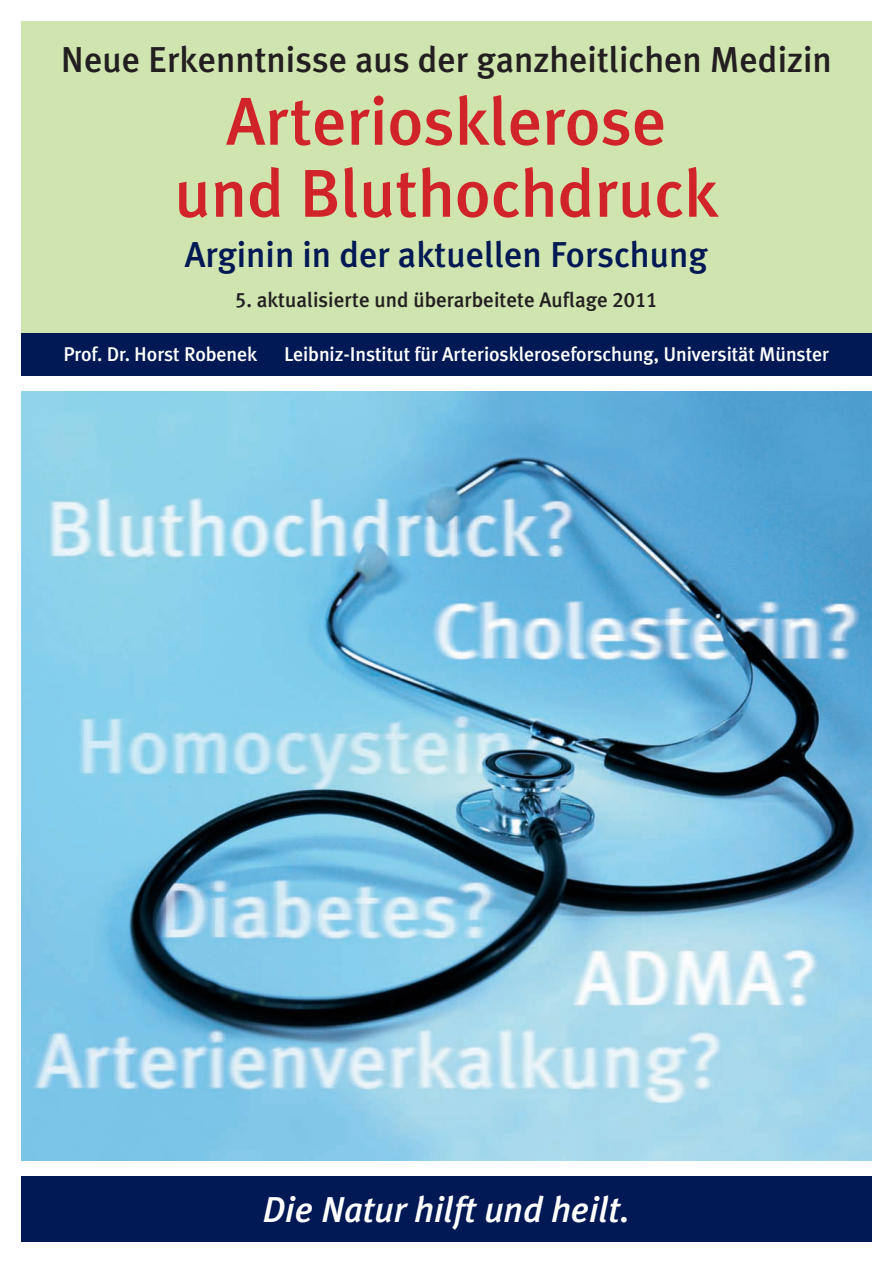
<style>
.page{position:relative;width:892px;height:1263px;background:#fff}
.page>*{position:absolute;margin:0;border:0;box-sizing:border-box;transform-origin:0 0}
.t1{font:500 67.5px/72px "Meta Plus";color:#d1232a;text-align:center}
.t2{font:500 36px "Meta Plus";color:#231f20}
.t3{font:500 36px "Meta Plus";color:#001954}
.t4{font:italic 500 36px "Meta Plus";color:#fff}
.t5{font:500 21px "Meta Plus";color:#231f20}
.t6{font:500 19.8px "Meta Plus";letter-spacing:-.005em;color:#fff}
.s1{font-family:"Meta Plus Medium Caps";font-weight:400}
</style>
<div class="page">
<div style="left:21px;top:22px;width:851px;height:353px;background:#cfe4ae"></div>
<div style="left:21px;top:333px;width:851px;height:42px;background:#001954"></div>
<img style="left:21px;top:391px;width:851px;height:769px">
<div style="left:21px;top:1176px;width:851px;height:66px;background:#001954"></div>
<h2 class="t2" style="left:61px;top:46px;width:773px">Neue Erkenntnisse aus der ganzheitlichen Medizin</h2>
<h1 class="t1" style="left:174px;top:90px;width:545px">Arteriosklerose und Bluthochdruck</h1>
<h2 class="t3" style="left:185px;top:240px;width:525px">Arginin in der aktuellen Forschung</h2>
<p class="t5" style="left:235px;top:292px;width:424px"><span class="s1">5</span>. aktualisierte und überarbeitete Auflage <span class="s1">2011</span></p>
<p class="t6" style="left:64px;top:346px;width:195px">Prof. Dr. Horst Robenek</p>
<p class="t6" style="left:284px;top:346px;width:546px">Leibniz-Institut für Arterioskleroseforschung, Universität Münster</p>
<h2 class="t4" style="left:263px;top:1195px;width:369px">Die Natur hilft und heilt.</h2>
</div>
